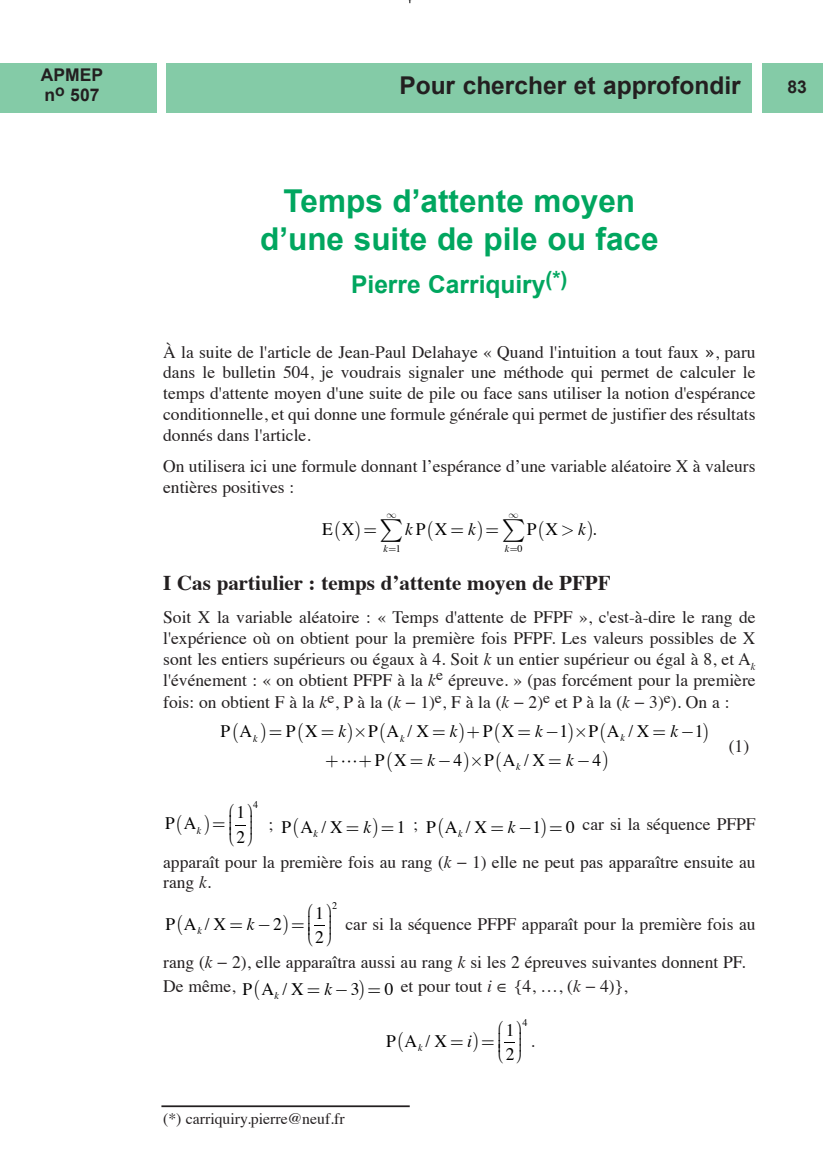
<style>
.page{position:relative;width:823px;height:1167px;background:#fff}
.page>*{position:absolute;margin:0;border:0;box-sizing:border-box;transform-origin:0 0}
.t1{font:700 31.5px/37.8px "Arial";color:#00a65f;text-align:center}
.t2{font:700 24.5px "Arial";color:#231f20}
.t3{font:700 24.5px "Arial";color:#00a65f}
.t4{font:700 21px "Times";color:#231f20}
.t5{font:17.5px/20.7px "Times";color:#231f20;text-align:justify}
.t6{font:17.5px/24.5px "Times";letter-spacing:.495em;color:#000}
.t7{font:700 17.5px/19.6px "Arial";color:#231f20}
.t8{font:italic 17.5px "Times";color:#000}
.t9{font:15.75px "Times";color:#231f20}
.t10{font:italic 10.15px "Times";color:#000}
.t11{font:10.15px "Times";color:#000}
.s1{font-family:"Lucida Sans Unicode"}
.s2{font-style:normal}
.s3{font-style:italic}
</style>
<div class="page">
<div style="left:166px;top:64px;width:586px;height:49px;background:#84cba7"></div>
<div style="left:762px;top:64px;width:60px;height:49px;background:#84cba7"></div>
<div style="left:0;top:64px;width:156px;height:49px;background:#84cba7"></div>
<hr style="left:161px;top:1104px;width:248px;height:2px;background:#231f20">
<hr style="left:385px;top:0;width:49px;height:1px;background:#000">
<svg style="left:400px;top:0;width:19px;height:3px"></svg>
<p class="t7" style="left:41px;top:65px;width:64px">APMEP n<sup>o</sup> 507</p>
<h2 class="t2" style="left:399px;top:72px;width:343px">Pour chercher et approfondir</h2>
<p class="t7" style="left:786px;top:77px;width:21px">83</p>
<h1 class="t1" style="left:260px;top:182px;width:400px">Temps d’attente moyen d’une suite de pile ou face</h1>
<h2 class="t3" style="left:351px;top:271px;width:218px">Pierre Carriquiry<sup>(*)</sup></h2>
<p class="t5" style="left:163px;top:343px;width:593px">À la suite de l'article de Jean-Paul Delahaye « Quand l'intuition a tout faux <span class="s1">»</span>, paru dans le bulletin 504, je voudrais signaler une méthode qui permet de calculer le temps d'attente moyen d'une suite de pile ou face sans utiliser la notion d'espérance conditionnelle, et qui donne une formule générale qui permet de justifier des résultats donnés dans l'article.</p>
<p class="t5" style="left:163px;top:456px;width:593px">On utilisera ici une formule donnant l’espérance d’une variable aléatoire X à valeurs entières positives :</p>
<p class="t6" style="left:322px;top:518px;width:34px">E X</p>
<p class="t8" style="left:405px;top:522px;width:72px">k<span class="s2">PX</span> k</p>
<p class="t6" style="left:526px;top:518px;width:71px">PX <span class="s3">k</span>.</p>
<p class="t10" style="left:383px;top:544px;width:19px">k <span class="s2">1</span></p>
<p class="t10" style="left:504px;top:544px;width:19px">k <span class="s2">0</span></p>
<p class="t4" style="left:163px;top:574px;width:448px">I Cas partiulier : temps d’attente moyen de PFPF</p>
<p class="t5" style="left:163px;top:607px;width:593px;line-height:21.3px">Soit X la variable aléatoire : « Temps d'attente de PFPF », c'est-à-dire le rang de l'expérience où on obtient pour la première fois PFPF. Les valeurs possibles de X sont les entiers supérieurs ou égaux à 4. Soit <span class="s3">k</span> un entier supérieur ou égal à 8, et A<sub>k </sub>l'événement : « on obtient PFPF à la <span class="s3">k</span><sup>e</sup> épreuve. » (pas forcément pour la première fois: on obtient F à la <span class="s3">k</span><sup>e</sup>, P à la (<span class="s3">k</span> 1)<sup>e</sup>, F à la (<span class="s3">k</span> 2)<sup>e</sup> et P à la (<span class="s3">k</span> 3)<sup>e</sup>). On a :</p>
<p class="t5" style="left:728px;top:737px;width:22px">(1)</p>
<p class="t8" style="left:338px;top:724px;width:9px">k</p>
<p class="t8" style="left:449px;top:724px;width:9px">k</p>
<p class="t8" style="left:535px;top:724px;width:9px">k</p>
<p class="t8" style="left:670px;top:723px;width:9px">k</p>
<p class="t8" style="left:427px;top:752px;width:9px">k</p>
<p class="t8" style="left:566px;top:752px;width:9px">k</p>
<p class="t6" style="left:220px;top:720px;width:33px">P A</p>
<p class="t6" style="left:286px;top:720px;width:33px">P X</p>
<p class="t6" style="left:368px;top:720px;width:62px">PA/X</p>
<p class="t6" style="left:482px;top:720px;width:33px">P X</p>
<p class="t6" style="left:559px;top:720px;width:91px">1 PA/X</p>
<p class="t6" style="left:694px;top:720px;width:10px">1</p>
<p class="t6" style="left:374px;top:749px;width:33px">P X</p>
<p class="t6" style="left:453px;top:749px;width:93px">4 PA/X</p>
<p class="t6" style="left:592px;top:749px;width:10px">4</p>
<p class="t10" style="left:253px;top:734px;width:6px">k</p>
<p class="t10" style="left:400px;top:734px;width:6px">k</p>
<p class="t10" style="left:620px;top:733px;width:6px">k</p>
<p class="t10" style="left:516px;top:762px;width:6px">k</p>
<p class="t11" style="left:253px;top:800px;width:6px">4</p>
<p class="t6" style="left:165px;top:812px;width:33px">P A</p>
<p class="t6" style="left:236px;top:801px;width:10px">1<br>2</p>
<p class="t5" style="left:163px;top:805px;width:593px;line-height:38.1px;text-align:right">car si la séquence PFPF<br>apparaît pour la première fois au rang (<span class="s3">k</span> 1) elle ne peut pas apparaître ensuite au</p>
<p class="t5" style="left:163px;top:873px;width:50px">rang <span class="s3">k</span>.</p>
<p class="t5" style="left:163px;top:906px;width:593px;line-height:38.1px;text-indent:182px">car si la séquence PFPF apparaît pour la première fois au rang (<span class="s3">k</span> 2), elle apparaîtra aussi au rang <span class="s3">k</span> si les 2 épreuves suivantes donnent PF.</p>
<p class="t5" style="left:163px;top:977px;width:74px">De même,</p>
<p class="t5" style="left:400px;top:977px;width:93px">et pour tout <span class="s3">i</span></p>
<p class="t5" style="left:514px;top:977px;width:115px">{4, …, (<span class="s3">k</span> 4)},</p>
<p class="t6" style="left:281px;top:815px;width:91px">PA/X <span class="s3">k</span></p>
<p class="t6" style="left:396px;top:815px;width:10px">1</p>
<p class="t10" style="left:313px;top:829px;width:6px">k</p>
<p class="t6" style="left:426px;top:815px;width:117px">PA/X <span class="s3">k</span> 1</p>
<p class="t6" style="left:566px;top:815px;width:10px">0</p>
<p class="t10" style="left:458px;top:829px;width:6px">k</p>
<p class="t5" style="left:268px;top:814px;width:6px">;</p>
<p class="t5" style="left:413px;top:814px;width:6px">;</p>
<p class="t10" style="left:197px;top:825px;width:6px">k</p>
<p class="t11" style="left:332px;top:900px;width:7px">2</p>
<p class="t6" style="left:165px;top:912px;width:118px">PA/X <span class="s3">k</span> 2</p>
<p class="t6" style="left:315px;top:901px;width:10px">1<br>2</p>
<p class="t10" style="left:197px;top:926px;width:6px">k</p>
<p class="t6" style="left:242px;top:977px;width:118px">PA/X <span class="s3">k</span> 3</p>
<p class="t6" style="left:384px;top:977px;width:10px">0</p>
<p class="t10" style="left:274px;top:991px;width:6px">k</p>
<p class="t6" style="left:386px;top:1029px;width:87px">PA/X <span class="s3">i</span></p>
<p class="t6" style="left:505px;top:1018px;width:10px">1<br>2</p>
<p class="t11" style="left:522px;top:1017px;width:7px">4</p>
<p class="t10" style="left:418px;top:1042px;width:6px">k</p>
<p class="t5" style="left:530px;top:1031px;width:6px">.</p>
<p class="t9" style="left:163px;top:1111px;width:183px">(*) carriquiry.pierre@neuf.fr</p>
</div>
